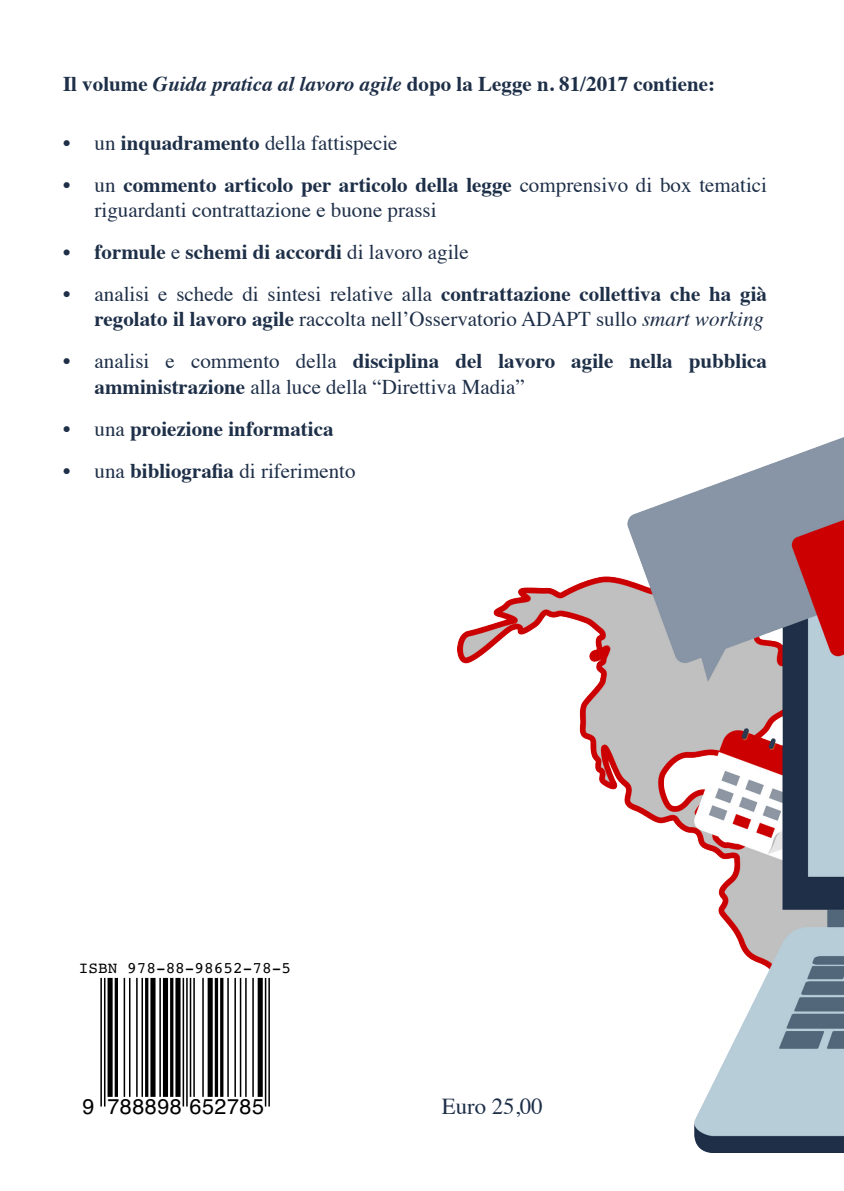
<style>
.page{position:relative;width:844px;height:1191px;background:#fff}
.page>*{position:absolute;margin:0;border:0;box-sizing:border-box;transform-origin:0 0}
.t1{font:22.75px "Times";color:#1e2f48}
.t2{font:21.35px "Helvetica";letter-spacing:.025em;color:#000}
.t3{font:21px/25.2px "Times";color:#1e2f48}
.t4{font:700 21px/25.2px "Times";color:#1e2f48}
.t5{font:16.1px "Courier";color:#000}
.s1{font-style:italic}
.s2{font-weight:700}
.s3{font-weight:400}
</style>
<div class="page">
<img style="left:458px;top:437px;width:385px;height:715px">
<hr style="left:843px;top:0;width:1px;height:1191px;background:#1e2f48">
<hr style="left:100px;top:978px;width:2px;height:128px;background:#000">
<hr style="left:104px;top:978px;width:1px;height:128px;background:#000">
<div style="left:107px;top:978px;width:6px;height:118px;background:#000"></div>
<hr style="left:115px;top:978px;width:3px;height:118px;background:#000">
<hr style="left:124px;top:978px;width:1px;height:118px;background:#000">
<hr style="left:129px;top:978px;width:1px;height:118px;background:#000">
<hr style="left:136px;top:978px;width:2px;height:118px;background:#000">
<hr style="left:141px;top:978px;width:2px;height:118px;background:#000">
<hr style="left:145px;top:978px;width:3px;height:118px;background:#000">
<div style="left:150px;top:978px;width:5px;height:118px;background:#000"></div>
<hr style="left:159px;top:978px;width:2px;height:118px;background:#000">
<div style="left:163px;top:978px;width:5px;height:118px;background:#000"></div>
<hr style="left:170px;top:978px;width:3px;height:118px;background:#000">
<div style="left:175px;top:978px;width:5px;height:118px;background:#000"></div>
<hr style="left:182px;top:978px;width:2px;height:128px;background:#000">
<hr style="left:186px;top:978px;width:2px;height:128px;background:#000">
<hr style="left:190px;top:978px;width:1px;height:118px;background:#000">
<hr style="left:193px;top:978px;width:2px;height:118px;background:#000">
<hr style="left:202px;top:978px;width:2px;height:118px;background:#000">
<div style="left:207px;top:978px;width:6px;height:118px;background:#000"></div>
<hr style="left:215px;top:978px;width:3px;height:118px;background:#000">
<hr style="left:220px;top:978px;width:3px;height:118px;background:#000">
<hr style="left:227px;top:978px;width:2px;height:118px;background:#000">
<hr style="left:234px;top:978px;width:2px;height:118px;background:#000">
<hr style="left:240px;top:978px;width:1px;height:118px;background:#000">
<hr style="left:245px;top:978px;width:1px;height:118px;background:#000">
<hr style="left:252px;top:978px;width:2px;height:118px;background:#000">
<div style="left:257px;top:978px;width:6px;height:118px;background:#000"></div>
<hr style="left:265px;top:978px;width:1px;height:128px;background:#000">
<hr style="left:268px;top:978px;width:2px;height:128px;background:#000">
<p class="t4" style="left:63px;top:69px;width:653px">Il volume <span class="s1">Guida pratica al lavoro agile</span> dopo la Legge n. 81/2017 contiene:</p>
<p class="t3" style="left:63px;top:129px;width:336px">• un <span class="s2">inquadramento</span> della fattispecie</p>
<p class="t3" style="left:95px;top:171px;width:673px;text-indent:-32px">• un <span class="s2">commento articolo per articolo della legge</span> comprensivo di box tematici riguardanti contrattazione e buone prassi</p>
<p class="t4" style="left:63px;top:237px;width:407px">• formule <span class="s3">e</span> schemi di accordi <span class="s3">di lavoro agile</span></p>
<p class="t3" style="left:63px;top:280px;width:705px;text-align:right">• analisi e schede di sintesi relative alla <span class="s2">contrattazione collettiva che ha già regolato il lavoro agile</span> raccolta nell’Osservatorio ADAPT sullo <span class="s1">smart working</span></p>
<p class="t4" style="left:95px;top:346px;width:673px;text-indent:-32px"><span class="s3">• analisi e commento della</span> disciplina del lavoro agile nella pubblica amministrazione <span class="s3">alla luce della “Direttiva Madia”</span></p>
<p class="t4" style="left:63px;top:414px;width:272px"><span class="s3">• una</span> proiezione informatica</p>
<p class="t3" style="left:63px;top:456px;width:294px">• una <span class="s2">bibliografia</span> di riferimento</p>
<p class="t5" style="left:79px;top:955px;width:214px">ISBN 978-88-98652-78-5</p>
<p class="t2" style="left:82px;top:1089px;width:183px">9 788898 652785</p>
<p class="t1" style="left:441px;top:1084px;width:103px">Euro 25,00</p>
</div>
